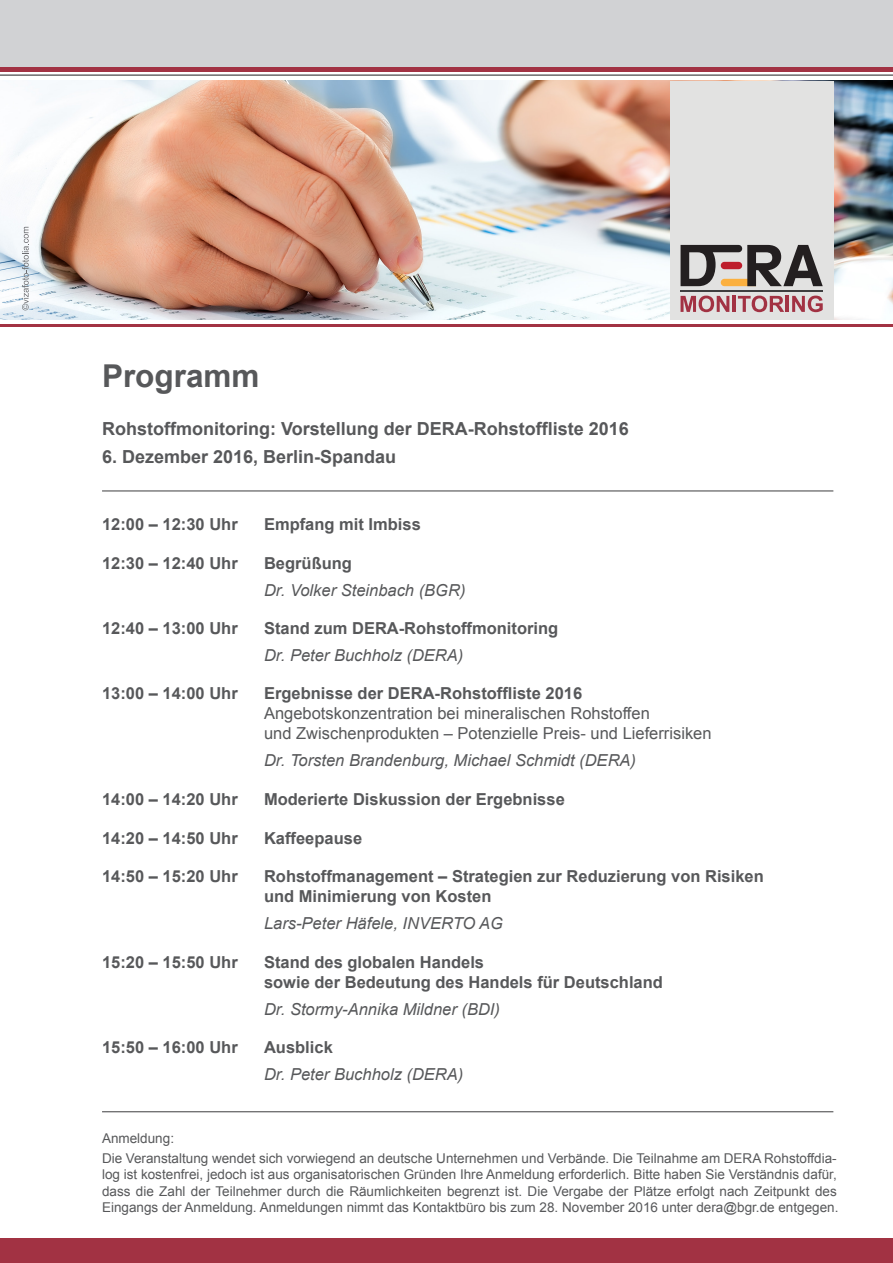
<style>
.page{position:relative;width:893px;height:1263px;background:#fff}
.page>*{position:absolute;margin:0;border:0;box-sizing:border-box;transform-origin:0 0}
.t1{font:700 31.5px "Arial";color:#57585a}
.t2{font:700 18px "Arial";color:#57585a}
.t3{font:700 16.5px/19.8px "Arial";color:#57585a}
.t4{font:italic 16.5px "Arial";color:#57585a}
.t5{font:16.5px/19.8px "Arial";color:#57585a}
.t6{font:13.5px/16.2px "Arial";color:#57585a}
</style>
<div class="page">
<div style="left:0;top:0;width:893px;height:71px;background:#d1d2d4"></div>
<img style="left:0;top:81px;width:893px;height:238px">
<div style="left:670px;top:81px;width:163px;height:238px;background:#e2e2e1"></div>
<hr style="left:0;top:75px;width:893px;height:1px;background:#231f20">
<div style="left:0;top:1238px;width:893px;height:25px;background:#a23243"></div>
<hr style="left:0;top:324px;width:893px;height:2px;background:#a23243">
<hr style="left:0;top:67px;width:893px;height:4px;background:#a23243">
<svg style="left:681px;top:245px;width:142px;height:41px"></svg>
<hr style="left:681px;top:290px;width:142px;height:1px;background:#3e3e3f">
<svg style="left:681px;top:296px;width:48px;height:16px"></svg>
<hr style="left:733px;top:296px;width:3px;height:16px;background:#a23243">
<svg style="left:738px;top:296px;width:46px;height:16px"></svg>
<hr style="left:786px;top:296px;width:3px;height:16px;background:#a23243">
<svg style="left:792px;top:296px;width:31px;height:16px"></svg>
<hr style="left:102px;top:491px;width:731px;height:1px;background:#3e3e3f">
<hr style="left:102px;top:1111px;width:731px;height:1px;background:#3e3e3f">
<svg style="left:22px;top:227px;width:7px;height:83px"></svg>
<h1 class="t1" style="left:102px;top:355px;width:159px">Programm</h1>
<h2 class="t2" style="left:102px;top:417px;width:528px">Rohstoffmonitoring: Vorstellung der DERA-Rohstoffliste 2016</h2>
<h2 class="t2" style="left:102px;top:445px;width:296px">6. Dezember 2016, Berlin-Spandau</h2>
<p class="t3" style="left:102px;top:515px;width:137px">12:00 – 12:30 Uhr</p>
<p class="t3" style="left:264px;top:515px;width:158px">Empfang mit Imbiss</p>
<p class="t3" style="left:102px;top:554px;width:137px">12:30 – 12:40 Uhr</p>
<p class="t3" style="left:264px;top:554px;width:89px">Begrüßung</p>
<p class="t4" style="left:264px;top:580px;width:203px">Dr. Volker Steinbach (BGR)</p>
<p class="t3" style="left:102px;top:619px;width:137px">12:40 – 13:00 Uhr</p>
<p class="t3" style="left:264px;top:619px;width:296px">Stand zum DERA-Rohstoffmonitoring</p>
<p class="t4" style="left:264px;top:645px;width:201px">Dr. Peter Buchholz (DERA)</p>
<p class="t3" style="left:102px;top:684px;width:137px">13:00 – 14:00 Uhr</p>
<p class="t3" style="left:264px;top:684px;width:320px">Ergebnisse der DERA-Rohstoffliste 2016</p>
<p class="t5" style="left:264px;top:704px;width:449px">Angebotskonzentration bei mineralischen Rohstoffen<br>und Zwischenprodukten – Potenzielle Preis- und Lieferrisiken</p>
<p class="t4" style="left:264px;top:750px;width:373px">Dr. Torsten Brandenburg, Michael Schmidt (DERA)</p>
<p class="t3" style="left:102px;top:790px;width:137px">14:00 – 14:20 Uhr</p>
<p class="t3" style="left:264px;top:790px;width:302px">Moderierte Diskussion der Ergebnisse</p>
<p class="t3" style="left:102px;top:828px;width:137px">14:20 – 14:50 Uhr</p>
<p class="t3" style="left:264px;top:828px;width:100px">Kaffeepause</p>
<p class="t3" style="left:102px;top:867px;width:137px">14:50 – 15:20 Uhr</p>
<p class="t3" style="left:264px;top:867px;width:501px">Rohstoffmanagement – Strategien zur Reduzierung von Risiken und Minimierung von Kosten</p>
<p class="t4" style="left:264px;top:913px;width:241px">Lars-Peter Häfele, INVERTO AG</p>
<p class="t3" style="left:102px;top:953px;width:137px">15:20 – 15:50 Uhr</p>
<p class="t3" style="left:264px;top:953px;width:400px">Stand des globalen Handels<br>sowie der Bedeutung des Handels für Deutschland</p>
<p class="t4" style="left:264px;top:999px;width:237px">Dr. Stormy-Annika Mildner (BDI)</p>
<p class="t3" style="left:102px;top:1038px;width:137px">15:50 – 16:00 Uhr</p>
<p class="t3" style="left:264px;top:1038px;width:70px">Ausblick</p>
<p class="t4" style="left:264px;top:1064px;width:201px">Dr. Peter Buchholz (DERA)</p>
<p class="t6" style="left:102px;top:1127px;width:736px;line-height:20.7px">Anmeldung:<br>Die Veranstaltung wendet sich vorwiegend an deutsche Unternehmen und Verbände. Die Teilnahme am DERA Rohstoffdia-</p>
<p class="t6" style="left:102px;top:1167px;width:738px">log ist kostenfrei, jedoch ist aus organisatorischen Gründen Ihre Anmeldung erforderlich. Bitte haben Sie Verständnis dafür, dass die Zahl der Teilnehmer durch die Räumlichkeiten begrenzt ist. Die Vergabe der Plätze erfolgt nach Zeitpunkt des<br>Eingangs der Anmeldung. Anmeldungen nimmt das Kontaktbüro bis zum 28. November 2016 unter dera@bgr.de entgegen.</p>
</div>
